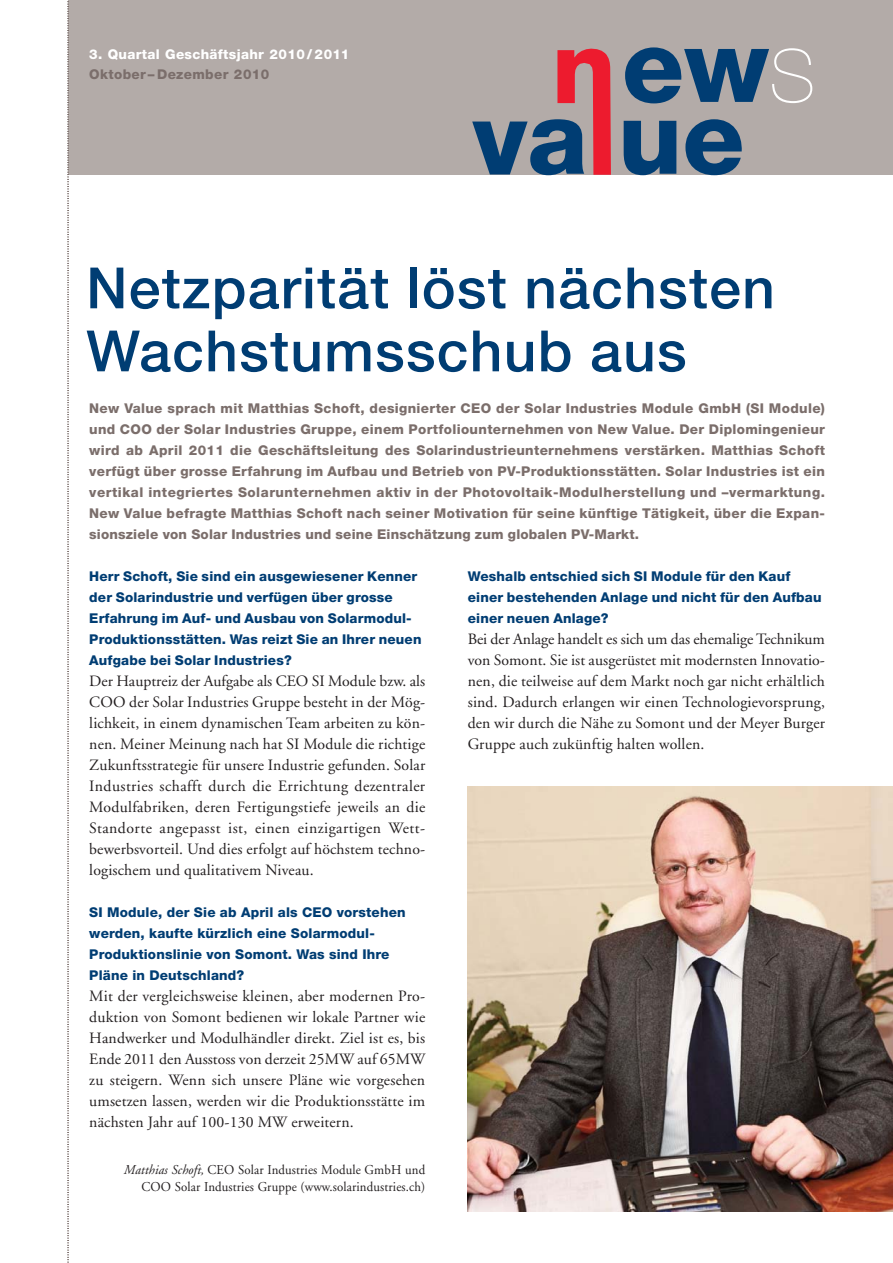
<style>
.page{position:relative;width:893px;height:1263px;background:#fff}
.page>*{position:absolute;margin:0;border:0;box-sizing:border-box;transform-origin:0 0}
.t1{font:800 102px/71.8px "Helvetica Neue";color:#003d73}
.t2{font:500 57px/63px "Helvetica Neue";letter-spacing:.02em;color:#003d73}
.t3{font:15.75px/21px "Adobe Garamond";letter-spacing:.01em;color:#231f20;text-align:justify}
.t4{font:800 13.5px/21px "Helvetica Neue";letter-spacing:.015em;color:#7b6e6b;text-align:justify}
.t5{font:800 13.5px/21px "Helvetica Neue";letter-spacing:.015em;color:#003d73}
.t6{font:13.5px/16.5px "Adobe Garamond";letter-spacing:.01em;color:#231f20;text-align:right;scale:.95 1}
.t7{font:800 13.5px "Helvetica Neue";letter-spacing:.025em;color:#fff}
.s1{font-weight:200;color:#fff}
.s2{font-style:italic}
</style>
<div class="page">
<img style="left:468px;top:787px;width:425px;height:425px">
<div style="left:68px;top:0;width:825px;height:174px;background:#b3aba8"></div>
<svg style="left:557px;top:49px;width:54px;height:126px"></svg>
<svg style="left:67px;top:1px;width:2px;height:1262px"></svg>
<p class="t7" style="left:89px;top:49px;width:262px">3. Quartal Geschäftsjahr 2010/2011</p>
<p class="t4" style="left:89px;top:64px;width:181px">Oktober– Dezember 2010</p>
<h1 class="t1" style="left:472px;top:38px;width:345px;text-indent:149px">ew<span class="s1">s </span>va ue</h1>
<h2 class="t2" style="left:86px;top:262px;width:690px">Netzparität löst nächsten<br>Wachstumsschub aus</h2>
<p class="t4" style="left:89px;top:399px;width:737px">New Value sprach mit Matthias Schoft, designierter CEO der Solar Industries Module GmbH (SI Module) und COO der Solar Industries Gruppe, einem Portfoliounternehmen von New Value. Der Diplomingenieur wird ab April 2011 die Geschäftsleitung des Solarindustrieunternehmens verstärken. Matthias Schoft verfügt über grosse Erfahrung im Aufbau und Betrieb von PV-Produktionsstätten. Solar Industries ist ein vertikal integriertes Solarunternehmen aktiv in der Photovoltaik-Modulherstellung und –vermarktung.<br>New Value befragte Matthias Schoft nach seiner Motivation für seine künftige Tätigkeit, über die Expan&shy;sionsziele von Solar Industries und seine Einschätzung zum globalen PV-Markt.</p>
<p class="t5" style="left:89px;top:567px;width:334px">Herr Schoft, Sie sind ein ausgewiesener Kenner der Solarindustrie und verfügen über grosse Erfahrung im Auf- und Ausbau von Solarmodul-Produktionsstätten. Was reizt Sie an Ihrer neuen Aufgabe bei Solar Industries?</p>
<p class="t3" style="left:89px;top:672px;width:337px">Der Hauptreiz der Aufgabe als CEO SI Module bzw. als COO der Solar Industries Gruppe besteht in der Mög&shy;lichkeit, in einem dynamischen Team arbeiten zu kön&shy;nen. Meiner Meinung nach hat SI Module die richtige Zukunftsstrategie für unsere Industrie gefunden. Solar Industries schafft durch die Errichtung dezentraler Modulfabriken, deren Fertigungstiefe jeweils an die Standorte angepasst ist, einen einzigartigen Wett&shy;bewerbsvorteil. Und dies erfolgt auf höchstem techno&shy;logischem und qualitativem Niveau.</p>
<p class="t5" style="left:89px;top:903px;width:318px">SI Module, der Sie ab April als CEO vorstehen werden, kaufte kürzlich eine Solarmodul-Produktionslinie von Somont. Was sind Ihre Pläne in Deutschland?</p>
<p class="t3" style="left:89px;top:987px;width:337px">Mit der vergleichsweise kleinen, aber modernen Pro&shy;duktion von Somont bedienen wir lokale Partner wie Handwerker und Modulhändler direkt. Ziel ist es, bis Ende 2011 den Ausstoss von derzeit 25MW auf 65MW zu steigern. Wenn sich unsere Pläne wie vorgesehen umsetzen lassen, werden wir die Produktionsstätte im nächsten Jahr auf 100-130 MW erweitern.</p>
<p class="t5" style="left:468px;top:567px;width:355px">Weshalb entschied sich SI Module für den Kauf einer bestehenden Anlage und nicht für den Aufbau einer neuen Anlage?</p>
<p class="t3" style="left:468px;top:630px;width:359px">Bei der Anlage handelt es sich um das ehemalige Technikum von Somont. Sie ist ausgerüstet mit modernsten Innovatio&shy;nen, die teilweise auf dem Markt noch gar nicht erhältlich sind. Dadurch erlangen wir einen Technologievorsprung, den wir durch die Nähe zu Somont und der Meyer Burger Gruppe auch zukünftig halten wollen.</p>
<p class="t6" style="left:124px;top:1163px;width:319px"><span class="s2">Matthias Schoft,</span> CEO Solar Industries Module GmbH und<br>COO Solar Industries Gruppe (www.solarindustries.ch)</p>
</div>
